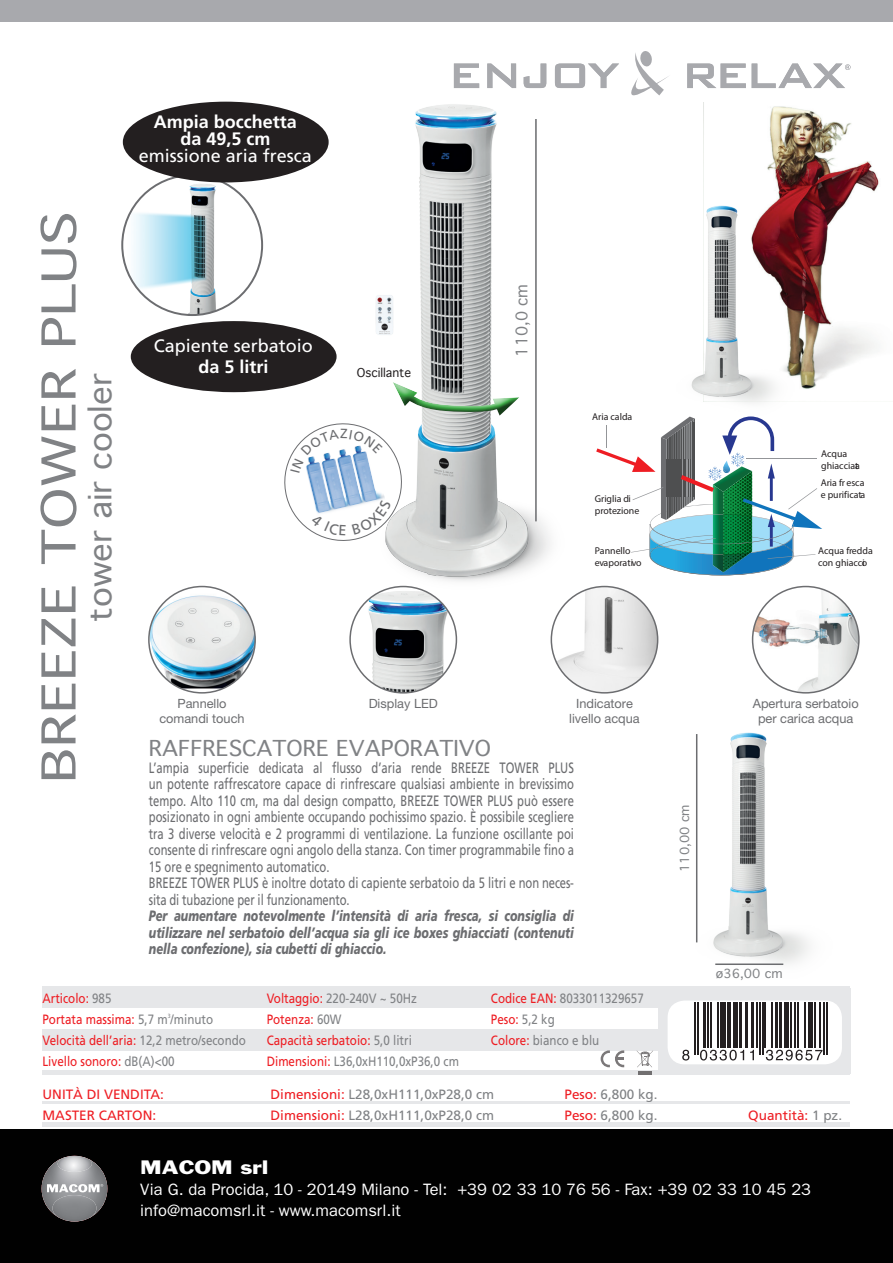
<style>
.page{position:relative;width:893px;height:1263px;background:#fff}
.page>*{position:absolute;margin:0;border:0;box-sizing:border-box;transform-origin:0 0}
.t1{font:45px "Geneva";color:#808285;scale:1.25 1}
.t2{font:30px "Geneva";color:#808285;scale:1.09 1}
.t3{font:21px "Geneva";color:#808285;scale:1.05 1}
.t4{font:18px/21px "Frutiger";color:#fff;text-align:center}
.t5{font:700 18px "Frutiger";color:#fff}
.t6{font:18px "Franklin Gothic";color:#fff;scale:1.2 1}
.t7{font:16.5px "Franklin Gothic";color:#fff}
.t8{font:15.3px "Geneva";color:#808285}
.t9{font:15px/16.5px "Frutiger";color:#6c6d70;text-align:justify;scale:.75 1}
.t10{font:italic 900 15px/16.5px "Frutiger";color:#6c6d70;text-align:justify;scale:.75 1}
.t11{font:13.5px "Frutiger";color:#ee1d23;scale:.86 1}
.t12{font:13.5px "Frutiger";color:#808285;scale:.86 1}
.t13{font:13.5px "Frutiger";color:#808285}
.t14{font:13.5px "Frutiger";color:#ee1d23}
.sotto_bolli_8_5{font:12.75px/15.3px "Helvetica Neue";color:#6c6d70;text-align:center}
.t15{font:12px "Geneva";color:#808285;scale:1.04 1}
.t16{font:11.7px "Geneva";color:#231f20}
.t17{font:9.9px/11.9px "Myriad Pro";color:#231f20}
.t18{font:6px "Frutiger";color:#808285;scale:.86 1}
.s1{font-weight:700}
.s2{color:#808285}
.s3{color:#ee1d23}
</style>
<div class="page">
<img style="left:696px;top:678px;width:148px;height:287px">
<img style="left:769px;top:106px;width:110px;height:283px">
<hr style="left:696px;top:734px;width:1px;height:208px;background:#6c6d70">
<div style="left:131px;top:321px;width:206px;height:71px;background:#231f20;border-radius:50%"></div>
<div style="left:0;top:1129px;width:893px;height:134px;background:#010101"></div>
<div style="left:0;top:0;width:893px;height:21px;background:#a8a9ad"></div>
<svg style="left:687px;top:64px;width:59px;height:24px"></svg>
<svg style="left:752px;top:64px;width:98px;height:24px"></svg>
<svg style="left:649px;top:53px;width:20px;height:43px"></svg>
<img style="left:551px;top:586px;width:107px;height:107px;border-radius:53px">
<img style="left:350px;top:586px;width:106px;height:107px;border-radius:53px">
<img style="left:753px;top:586px;width:106px;height:107px;border-radius:53px">
<div style="left:752px;top:586px;width:108px;height:108px;border:2px solid #6c6d70;border-radius:50%"></div>
<img style="left:149px;top:586px;width:106px;height:102px">
<div style="left:148px;top:586px;width:108px;height:108px;border:2px solid #6c6d70;border-radius:50%"></div>
<svg style="left:649px;top:416px;width:173px;height:159px"></svg>
<svg style="left:42px;top:1156px;width:65px;height:65px"></svg>
<div style="left:43px;top:986px;width:807px;height:22px;background:#e6e7e9"></div>
<div style="left:43px;top:1029px;width:807px;height:21px;background:#e6e7e9"></div>
<div style="left:43px;top:1070px;width:807px;height:5px;background:#e6e7e9"></div>
<div style="left:659px;top:988px;width:192px;height:86px;background:#e6e7e9"></div>
<svg style="left:668px;top:1000px;width:174px;height:64px;background:#dfdfdf"></svg>
<hr style="left:43px;top:1101px;width:807px;height:2px;background:#e6e7e9">
<hr style="left:43px;top:1123px;width:807px;height:4px;background:#e6e7e9">
<svg style="left:601px;top:1050px;width:23px;height:17px"></svg>
<svg style="left:637px;top:1050px;width:16px;height:17px"></svg>
<hr style="left:638px;top:1071px;width:14px;height:3px;background:#231f20">
<hr style="left:715px;top:963px;width:68px;height:2px;background:#6c6d70">
<img style="left:126px;top:175px;width:129px;height:140px">
<div style="left:123px;top:102px;width:206px;height:80px;background:#231f20;border-radius:50%"></div>
<img style="left:691px;top:159px;width:119px;height:244px">
<img style="left:255px;top:51px;width:394px;height:568px">
<hr style="left:535px;top:119px;width:2px;height:402px;background:#6c6d70">
<img style="left:355px;top:287px;width:58px;height:57px">
<svg style="left:682px;top:1050px;width:7px;height:10px"></svg>
<hr style="left:695px;top:1003px;width:1px;height:52px;background:#231f20">
<hr style="left:697px;top:1003px;width:2px;height:52px;background:#231f20">
<hr style="left:703px;top:1003px;width:3px;height:45px;background:#231f20">
<hr style="left:707px;top:1003px;width:2px;height:45px;background:#231f20">
<hr style="left:710px;top:1003px;width:1px;height:45px;background:#231f20">
<hr style="left:717px;top:1003px;width:1px;height:45px;background:#231f20">
<div style="left:720px;top:1003px;width:5px;height:45px;background:#231f20"></div>
<hr style="left:727px;top:1003px;width:1px;height:45px;background:#231f20">
<hr style="left:730px;top:1003px;width:1px;height:45px;background:#231f20">
<hr style="left:734px;top:1003px;width:4px;height:45px;background:#231f20">
<svg style="left:700px;top:1050px;width:44px;height:10px"></svg>
<hr style="left:739px;top:1003px;width:3px;height:45px;background:#231f20">
<hr style="left:745px;top:1003px;width:3px;height:45px;background:#231f20">
<svg style="left:750px;top:1050px;width:4px;height:10px"></svg>
<hr style="left:751px;top:1003px;width:2px;height:45px;background:#231f20">
<hr style="left:756px;top:1003px;width:2px;height:45px;background:#231f20">
<hr style="left:759px;top:1003px;width:1px;height:52px;background:#231f20">
<hr style="left:762px;top:1003px;width:1px;height:52px;background:#231f20">
<hr style="left:765px;top:1003px;width:1px;height:45px;background:#231f20">
<hr style="left:772px;top:1003px;width:1px;height:45px;background:#231f20">
<hr style="left:775px;top:1003px;width:2px;height:45px;background:#231f20">
<hr style="left:779px;top:1003px;width:3px;height:45px;background:#231f20">
<div style="left:784px;top:1003px;width:5px;height:45px;background:#231f20"></div>
<hr style="left:790px;top:1003px;width:1px;height:45px;background:#231f20">
<hr style="left:794px;top:1003px;width:2px;height:45px;background:#231f20">
<hr style="left:797px;top:1003px;width:1px;height:45px;background:#231f20">
<hr style="left:804px;top:1003px;width:1px;height:45px;background:#231f20">
<hr style="left:808px;top:1003px;width:4px;height:45px;background:#231f20">
<svg style="left:766px;top:1050px;width:56px;height:10px"></svg>
<hr style="left:814px;top:1003px;width:1px;height:45px;background:#231f20">
<hr style="left:819px;top:1003px;width:2px;height:45px;background:#231f20">
<hr style="left:824px;top:1003px;width:1px;height:52px;background:#231f20">
<hr style="left:826px;top:1003px;width:2px;height:52px;background:#231f20">
<svg style="left:278px;top:380px;width:244px;height:167px"></svg>
<p class="t1" style="left:34px;top:783px;width:458px;rotate:-90deg">BREEZE TOWER PLUS</p>
<p class="t2" style="left:84px;top:621px;width:229px;rotate:-90deg">tower air cooler</p>
<p class="t5" style="left:154px;top:111px;width:145px">Ampia bocchetta</p>
<p class="t5" style="left:180px;top:128px;width:92px">da 49,5 cm</p>
<p class="t4" style="left:139px;top:145px;width:175px">emissione aria fresca</p>
<p class="t4" style="left:154px;top:336px;width:161px">Capiente serbatoio <span class="s1">da 5 litri</span></p>
<p class="t16" style="left:357px;top:367px;width:56px">Oscillante</p>
<p class="t8" style="left:513px;top:357px;width:74px;rotate:-90deg">110,0 cm</p>
<p class="t17" style="left:592px;top:410px;width:42px">Aria calda</p>
<p class="t17" style="left:595px;top:493px;width:46px">Griglia di protezione</p>
<p class="t17" style="left:595px;top:545px;width:48px">Pannello evaporativo</p>
<p class="t17" style="left:821px;top:447px;width:40px">Acqua ghiacciata</p>
<p class="t17" style="left:821px;top:476px;width:46px">Aria fr esca e purificata</p>
<p class="t17" style="left:818px;top:545px;width:56px">Acqua fredda con ghiaccio</p>
<p class="sotto_bolli_8_5" style="left:177px;top:695px;width:51px">Pannello</p>
<p class="sotto_bolli_8_5" style="left:159px;top:711px;width:87px">comandi touch</p>
<p class="sotto_bolli_8_5" style="left:369px;top:695px;width:71px">Display LED</p>
<p class="sotto_bolli_8_5" style="left:753px;top:695px;width:108px">Apertura serbatoio per carica acqua</p>
<p class="sotto_bolli_8_5" style="left:576px;top:695px;width:58px">Indicatore</p>
<p class="sotto_bolli_8_5" style="left:569px;top:711px;width:72px">livello acqua</p>
<p class="t3" style="left:149px;top:737px;width:327px">RAFFRESCATORE EVAPORATIVO</p>
<p class="t9" style="left:149px;top:759px;width:568px">L’ampia superficie dedicata al flusso d’aria rende BREEZE TOWER PLUS un potente raffrescatore capace di rinfrescare qualsiasi ambiente in brevissimo tempo. Alto 110 cm, ma dal design compatto, BREEZE TOWER PLUS può essere posizionato in ogni ambiente occupando pochissimo spazio. È possibile scegliere tra 3 diverse velocità e 2 programmi di ventilazione. La funzione oscillante poi consente di rinfrescare ogni angolo della stanza. Con timer programmabile fino a 15 ore e spegnimento automatico.</p>
<p class="t9" style="left:149px;top:875px;width:568px">BREEZE TOWER PLUS è inoltre dotato di capiente serbatoio da 5 litri e non neces&shy;sita di tubazione per il funzionamento.</p>
<p class="t10" style="left:149px;top:908px;width:568px">Per aumentare notevolmente l’intensità di aria fresca, si consiglia di utilizzare nel serbatoio dell’acqua sia gli ice boxes ghiacciati (contenuti nella confezione), sia cubetti di ghiaccio.</p>
<p class="t15" style="left:678px;top:872px;width:66px;rotate:-90deg">110,00 cm</p>
<p class="t15" style="left:716px;top:967px;width:66px">ø36,00 cm</p>
<p class="t11" style="left:43px;top:990px;width:82px">Articolo: <span class="s2">985</span></p>
<p class="t11" style="left:43px;top:1011px;width:200px">Portata massima: <span class="s2">5,7 m /minuto</span></p>
<p class="t18" style="left:168px;top:1012px;width:5px">3</p>
<p class="t11" style="left:43px;top:1032px;width:238px">Velocità dell’aria: <span class="s2">12,2 metro/secondo</span></p>
<p class="t11" style="left:43px;top:1053px;width:155px">Livello sonoro: <span class="s2">dB(A)&lt;00</span></p>
<p class="t12" style="left:267px;top:990px;width:176px"><span class="s3">Voltaggio:</span> 220-240V ~ 50Hz</p>
<p class="t11" style="left:267px;top:1011px;width:89px">Potenza: <span class="s2">60W</span></p>
<p class="t11" style="left:267px;top:1032px;width:170px">Capacità serbatoio: <span class="s2">5,0 litri</span></p>
<p class="t12" style="left:267px;top:1053px;width:225px"><span class="s3">Dimensioni:</span> L36,0xH110,0xP36,0 cm</p>
<p class="t12" style="left:491px;top:990px;width:179px"><span class="s3">Codice EAN:</span> 8033011329657</p>
<p class="t11" style="left:491px;top:1011px;width:76px">Peso: <span class="s2">5,2 kg</span></p>
<p class="t12" style="left:491px;top:1032px;width:128px"><span class="s3">Colore:</span> bianco e blu</p>
<p class="t14" style="left:43px;top:1086px;width:123px">UNITÀ DI VENDITA:</p>
<p class="t13" style="left:271px;top:1086px;width:225px"><span class="s3">Dimensioni:</span> L28,0xH111,0xP28,0 cm</p>
<p class="t13" style="left:565px;top:1086px;width:95px"><span class="s3">Peso:</span> 6,800 kg.</p>
<p class="t14" style="left:43px;top:1107px;width:115px">MASTER CARTON:</p>
<p class="t13" style="left:271px;top:1107px;width:225px"><span class="s3">Dimensioni:</span> L28,0xH111,0xP28,0 cm</p>
<p class="t13" style="left:565px;top:1107px;width:95px"><span class="s3">Peso:</span> 6,800 kg.</p>
<p class="t14" style="left:748px;top:1107px;width:95px">Quantità: <span class="s2">1 pz.</span></p>
<p class="t6" style="left:140px;top:1155px;width:108px">MACOM srl</p>
<p class="t7" style="left:140px;top:1179px;width:672px">Via G. da Procida, 10 - 20149 Milano - Tel: +39 02 33 10 76 56 - Fax: +39 02 33 10 45 23</p>
<p class="t7" style="left:140px;top:1200px;width:262px">info@macomsrl.it - www.macomsrl.it</p>
</div>
